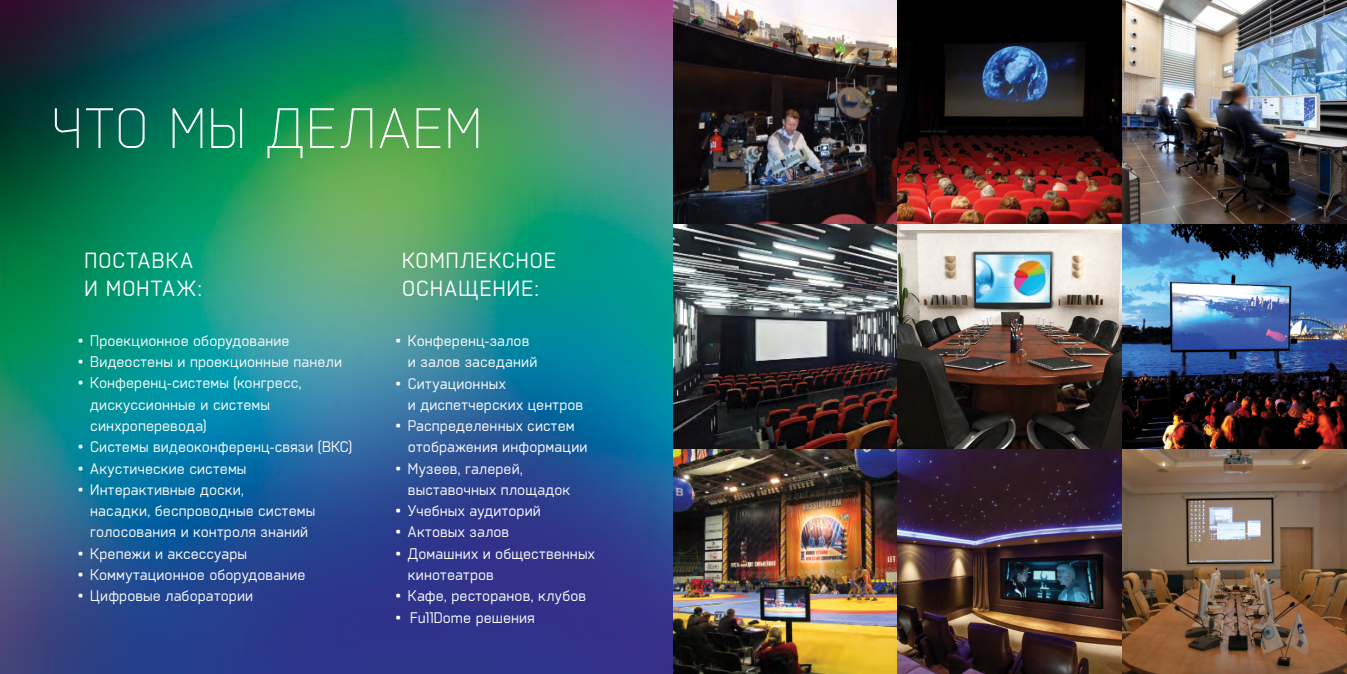
<style>
.page{position:relative;width:1347px;height:674px;background:#fff}
.page>*{position:absolute;margin:0;border:0;box-sizing:border-box;transform-origin:0 0}
.t1{font:300 55.38px "Digimag";letter-spacing:.05em;color:#fff}
.t2{font:21.38px/27.9px "Digimag";letter-spacing:.055em;color:#fff}
.t3{font:15px/21.2px "Digimag";letter-spacing:.01em;color:#fff}
</style>
<div class="page">
<img style="left:0;top:0;width:1346px;height:673px">
<h1 class="t1" style="left:52px;top:100px;width:431px">ЧТО МЫ ДЕЛАЕМ</h1>
<h2 class="t2" style="left:84px;top:247px;width:119px">Поставка и монтаж:</h2>
<h2 class="t2" style="left:402px;top:247px;width:87px">Комплекс</h2>
<h2 class="t2" style="left:402px;top:247px;width:153px;text-indent:114px">ное оснащение:</h2>
<p class="t3" style="left:78px;top:330px;width:213px">• Проекционное оборудование</p>
<p class="t3" style="left:78px;top:351px;width:266px">• Видеостены и проекционные панели</p>
<p class="t3" style="left:90px;top:372px;width:213px;text-indent:-12px">• Конференц-системы (конгресс, дискуссионные и системы синхроперевода)</p>
<p class="t3" style="left:78px;top:436px;width:276px">• Системы видеоконференц-связи (ВКС)</p>
<p class="t3" style="left:78px;top:458px;width:170px">• Акустические системы</p>
<p class="t3" style="left:90px;top:479px;width:226px;text-indent:-12px">• Интерактивные доски,<br>насадки, беспроводные системы голосования и контроля знаний</p>
<p class="t3" style="left:78px;top:543px;width:171px">• Крепежи и аксессуары</p>
<p class="t3" style="left:78px;top:564px;width:229px">• Коммутационное оборудование</p>
<p class="t3" style="left:78px;top:585px;width:177px">• Цифровые лаборатории</p>
<p class="t3" style="left:408px;top:330px;width:131px;text-indent:-12px">• Конференц-залов и залов заседаний</p>
<p class="t3" style="left:408px;top:373px;width:177px;text-indent:-12px">• Ситуационных<br>и диспетчерских центров</p>
<p class="t3" style="left:408px;top:415px;width:181px;text-indent:-12px">• Распределенных систем отображения информации</p>
<p class="t3" style="left:408px;top:458px;width:164px;text-indent:-12px">• Музеев, галерей, выставочных площадок</p>
<p class="t3" style="left:395px;top:500px;width:147px">• Учебных аудиторий</p>
<p class="t3" style="left:395px;top:521px;width:115px">• Актовых залов</p>
<p class="t3" style="left:408px;top:543px;width:189px;text-indent:-12px">• Домашних и общественных кинотеатров</p>
<p class="t3" style="left:395px;top:585px;width:192px">• Кафе, ресторанов, клубов</p>
<p class="t3" style="left:395px;top:606px;width:141px">• FullDome решения</p>
</div>
